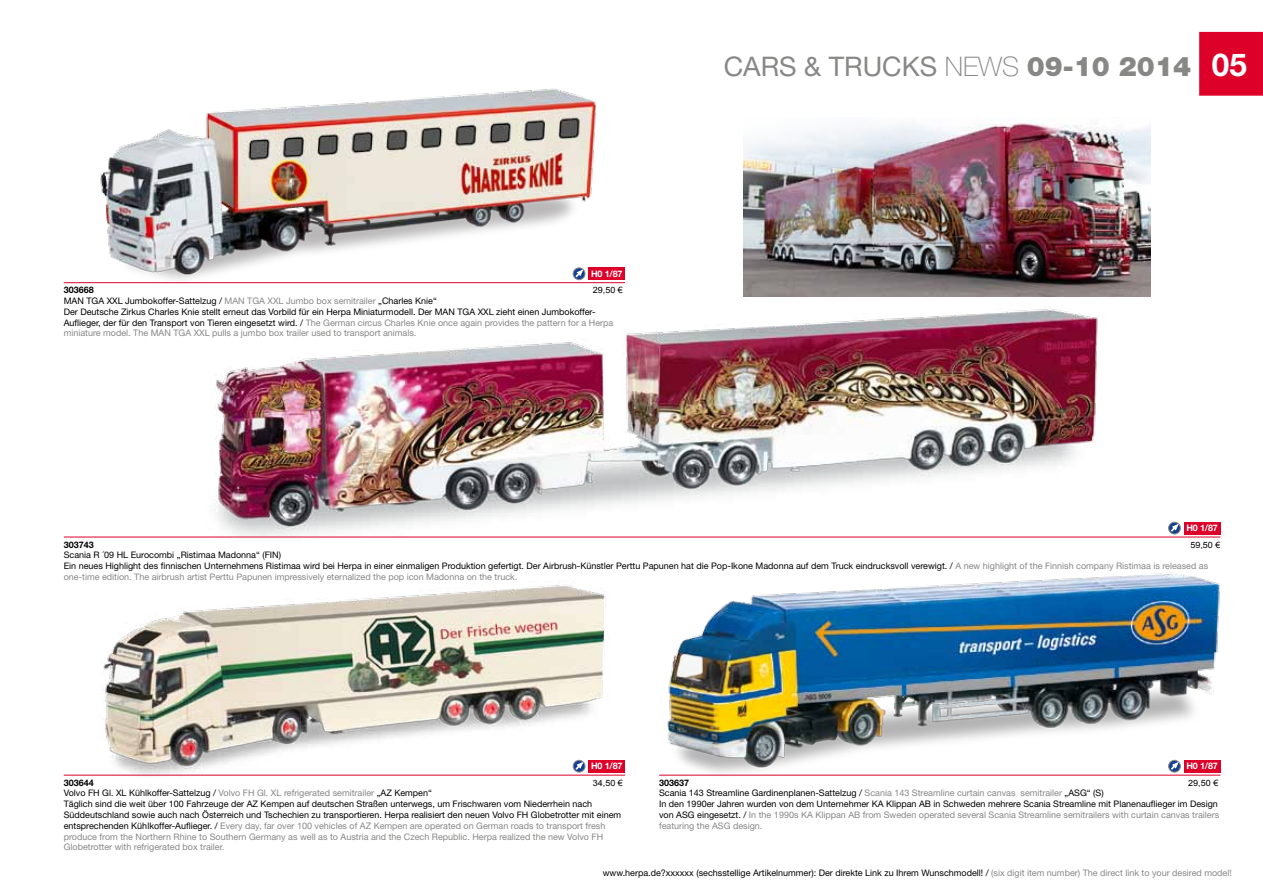
<style>
.page{position:relative;width:1263px;height:893px;background:#fff}
.page>*{position:absolute;margin:0;border:0;box-sizing:border-box;transform-origin:0 0}
.t1{font:700 31.5px "Helvetica Neue";color:#fff}
.t2{font:27px "Helvetica Neue";color:#878786}
.t3{font:9px/10.8px "Helvetica Neue";color:#000}
.t4{font:700 9px "Helvetica Neue";color:#000}
.t5{font:700 9px "Helvetica Neue";letter-spacing:-.02em;color:#fff}
.t6{font:8.7px "Arial";color:#000;scale:1.04 1}
.s1{color:#878786}
.s2{font-weight:100}
.s3{font-weight:900}
</style>
<div class="page">
<img style="left:659px;top:572px;width:562px;height:204px">
<img style="left:74px;top:585px;width:552px;height:191px">
<img style="left:189px;top:308px;width:940px;height:229px">
<hr style="left:64px;top:537px;width:1156px;height:1px;background:#dd0029">
<hr style="left:64px;top:775px;width:561px;height:1px;background:#dd0029">
<hr style="left:659px;top:775px;width:561px;height:1px;background:#dd0029">
<div style="left:1184px;top:522px;width:36px;height:12px;background:#dd0029"></div>
<div style="left:1168px;top:522px;width:12px;height:12px;border:1px solid #878786;border-radius:50%"></div>
<svg style="left:1169px;top:524px;width:9px;height:9px"></svg>
<div style="left:573px;top:760px;width:12px;height:12px;border:1px solid #878786;border-radius:50%"></div>
<svg style="left:574px;top:762px;width:9px;height:10px"></svg>
<div style="left:588px;top:760px;width:37px;height:12px;background:#dd0029"></div>
<div style="left:1184px;top:760px;width:36px;height:12px;background:#dd0029"></div>
<div style="left:1168px;top:760px;width:12px;height:12px;border:1px solid #878786;border-radius:50%"></div>
<svg style="left:1169px;top:762px;width:9px;height:10px"></svg>
<img style="left:78px;top:88px;width:547px;height:196px">
<div style="left:573px;top:268px;width:12px;height:12px;border:1px solid #878786;border-radius:50%"></div>
<svg style="left:574px;top:270px;width:9px;height:9px"></svg>
<div style="left:588px;top:268px;width:37px;height:12px;background:#dd0029"></div>
<hr style="left:64px;top:282px;width:561px;height:1px;background:#dd0029">
<img style="left:743px;top:121px;width:407px;height:176px">
<div style="left:1199px;top:32px;width:64px;height:64px;background:#dd0029"></div>
<p class="t5" style="left:591px;top:268px;width:33px">H0 1/87</p>
<p class="t4" style="left:64px;top:284px;width:32px">303668</p>
<p class="t6" style="left:593px;top:284px;width:30px">29,50 €</p>
<p class="t3" style="left:64px;top:295px;width:551px">MAN TGA XXL Jumbokoffer-Sattelzug / <span class="s1">MAN TGA XXL Jumbo box semitrailer</span> „Charles Knie“<br>Der Deutsche Zirkus Charles Knie stellt erneut das Vorbild für ein Herpa Miniaturmodell. Der MAN TGA XXL zieht einen Jumbokoffer-Auflieger, der für den Transport von Tieren eingesetzt wird. / <span class="s1">The German circus Charles Knie once again provides the pattern for a Herpa miniature model. The MAN TGA XXL pulls a jumbo box trailer used to transport animals.</span></p>
<h2 class="t2" style="left:724px;top:50px;width:469px">CARS &amp; TRUCKS <span class="s2">NEWS</span> <span class="s3">09-10 2014</span></h2>
<h1 class="t1" style="left:1212px;top:45px;width:37px">05</h1>
<p class="t5" style="left:1186px;top:522px;width:33px">H0 1/87</p>
<p class="t4" style="left:64px;top:539px;width:32px">303743</p>
<p class="t6" style="left:1190px;top:539px;width:30px">59,50 €</p>
<p class="t3" style="left:64px;top:550px;width:1146px">Scania R ´09 HL Eurocombi „Ristimaa Madonna“ (FIN)<br>Ein neues Highlight des finnischen Unternehmens Ristimaa wird bei Herpa in einer einmaligen Produktion gefertigt. Der Airbrush-Künstler Perttu Papunen hat die Pop-Ikone Madonna auf dem Truck eindrucksvoll verewigt. / <span class="s1">A new highlight of the Finnish company Ristimaa is released as one-time edition. The airbrush artist Perttu Papunen impressively eternalized the pop icon Madonna on the truck.</span></p>
<p class="t5" style="left:591px;top:761px;width:33px">H0 1/87</p>
<p class="t5" style="left:1186px;top:761px;width:33px">H0 1/87</p>
<p class="t4" style="left:64px;top:777px;width:32px">303644</p>
<p class="t6" style="left:593px;top:777px;width:30px">34,50 €</p>
<p class="t3" style="left:64px;top:788px;width:559px">Volvo FH Gl. XL Kühlkoffer-Sattelzug / <span class="s1">Volvo FH Gl. XL refrigerated semitrailer</span> „AZ Kempen“<br>Täglich sind die weit über 100 Fahrzeuge der AZ Kempen auf deutschen Straßen unterwegs, um Frischwaren vom Niederrhein nach Süddeutschland sowie auch nach Österreich und Tschechien zu transportieren. Herpa realisiert den neuen Volvo FH Globetrotter mit einem entsprechenden Kühlkoffer-Auflieger. / <span class="s1">Every day, far over 100 vehicles of AZ Kempen are operated on German roads to transport fresh produce from the Northern Rhine to Southern Germany as well as to Austria and the Czech Republic. Herpa realized the new Volvo FH Globetrotter with refrigerated box trailer.</span></p>
<p class="t4" style="left:659px;top:777px;width:32px">303637</p>
<p class="t6" style="left:1188px;top:777px;width:30px">29,50 €</p>
<p class="t3" style="left:659px;top:788px;width:562px">Scania 143 Streamline Gardinenplanen-Sattelzug / <span class="s1">Scania 143 Streamline curtain canvas semitrailer</span> „ASG“ (S)<br>In den 1990er Jahren wurden von dem Unternehmer KA Klippan AB in Schweden mehrere Scania Streamline mit Planenauflieger im Design von ASG eingesetzt. / <span class="s1">In the 1990s KA Klippan AB from Sweden operated several Scania Streamline semitrailers with curtain canvas trailers featuring the ASG design.</span></p>
<p class="t3" style="left:603px;top:867px;width:630px">www.herpa.de?xxxxxx (sechsstellige Artikelnummer): Der direkte Link zu Ihrem Wunschmodell! / <span class="s1">(six digit item number) The direct link to your desired model!</span></p>
</div>
